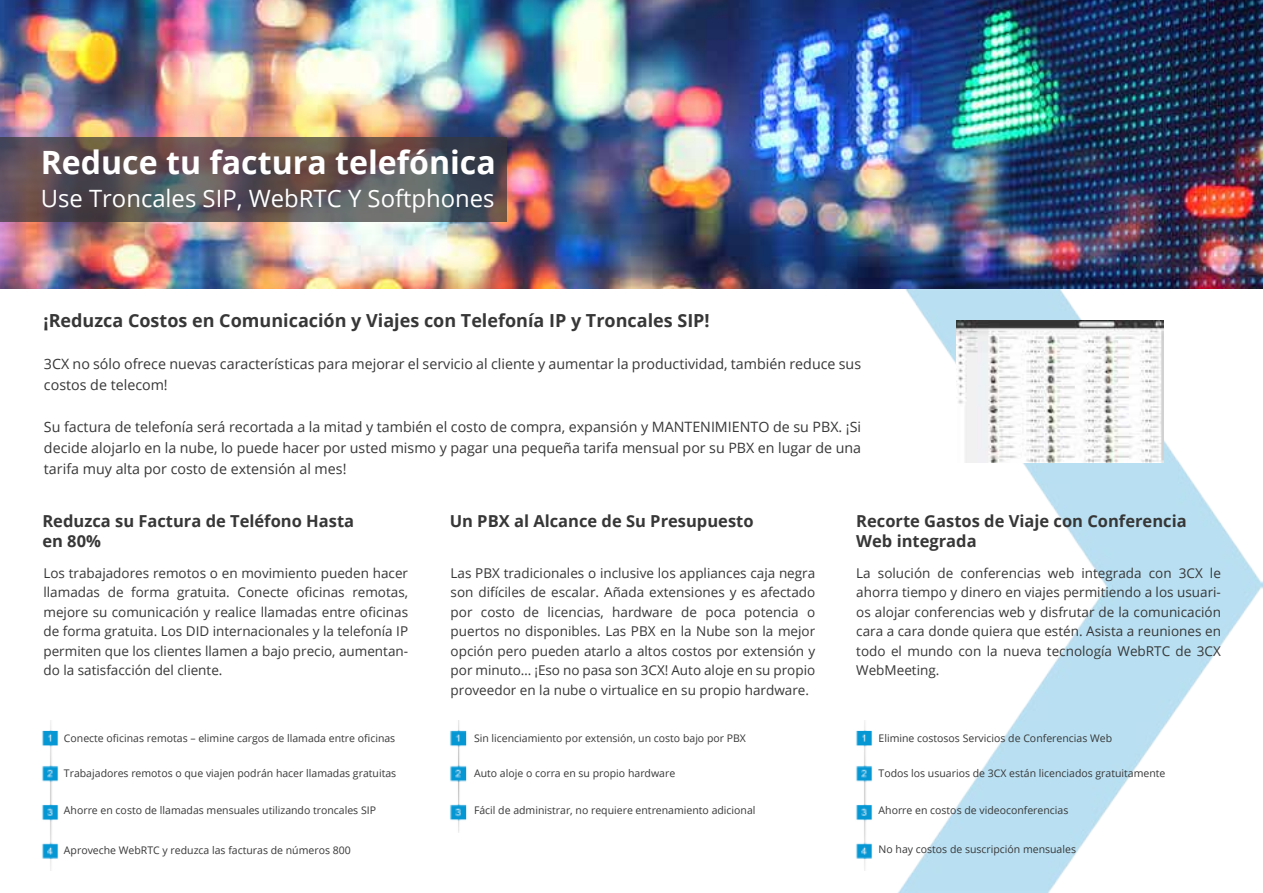
<style>
.page{position:relative;width:1263px;height:893px;background:#fff}
.page>*{position:absolute;margin:0;border:0;box-sizing:border-box;transform-origin:0 0}
.t1{font:700 32.1px "Open Sans";color:#fff}
.t2{font:23.85px "Open Sans";color:#fff}
.t3{font:700 18px "Open Sans";color:#373737}
.t4{font:700 16.5px/19.8px "Open Sans";color:#373737}
.t5{font:14.25px/21px "Open Sans";color:#373737}
.t6{font:13.5px/19.5px "Open Sans";color:#373737;text-align:justify}
.t7{font:10.5px "Open Sans";color:#373737}
</style>
<div class="page">
<img style="left:0;top:0;width:1263px;height:290px">
<img style="left:898px;top:290px;width:365px;height:603px">
<svg style="left:0;top:138px;width:507px;height:84px;background:#5b5254"></svg>
<img style="left:956px;top:320px;width:207px;height:143px">
<img style="left:42px;top:720px;width:17px;height:150px">
<img style="left:856px;top:720px;width:17px;height:150px">
<img style="left:450px;top:720px;width:17px;height:113px">
<h1 class="t1" style="left:41px;top:140px;width:457px">Reduce tu factura telefónica</h1>
<h2 class="t2" style="left:41px;top:182px;width:455px">Use Troncales SIP, WebRTC Y Softphones</h2>
<h3 class="t3" style="left:44px;top:308px;width:668px">¡Reduzca Costos en Comunicación y Viajes con Telefonía IP y Troncales SIP!</h3>
<p class="t5" style="left:44px;top:353px;width:819px">3CX no sólo ofrece nuevas características para mejorar el servicio al cliente y aumentar la productividad, también reduce sus costos de telecom!</p>
<p class="t5" style="left:44px;top:416px;width:819px;text-align:justify">Su factura de telefonía será recortada a la mitad y también el costo de compra, expansión y MANTENIMIENTO de su PBX. ¡Si decide alojarlo en la nube, lo puede hacer por usted mismo y pagar una pequeña tarifa mensual por su PBX en lugar de una tarifa muy alta por costo de extensión al mes!</p>
<p class="t4" style="left:42px;top:511px;width:313px">Reduzca su Factura de Teléfono Hasta en 80%</p>
<p class="t4" style="left:450px;top:511px;width:305px">Un PBX al Alcance de Su Presupuesto</p>
<p class="t4" style="left:856px;top:511px;width:332px">Recorte Gastos de Viaje con Conferencia<br>Web integrada</p>
<p class="t6" style="left:43px;top:563px;width:366px">Los trabajadores remotos o en movimiento pueden hacer llamadas de forma gratuita. Conecte oficinas remotas, mejore su comunicación y realice llamadas entre oficinas de forma gratuita. Los DID internacionales y la telefonía IP permiten que los clientes llamen a bajo precio, aumentan&shy;do la satisfacción del cliente.</p>
<p class="t6" style="left:451px;top:563px;width:366px">Las PBX tradicionales o inclusive los appliances caja negra son difíciles de escalar. Añada extensiones y es afectado por costo de licencias, hardware de poca potencia o puertos no disponibles. Las PBX en la Nube son la mejor opción pero pueden atarlo a altos costos por extensión y por minuto… ¡Eso no pasa son 3CX! Auto aloje en su propio proveedor en la nube o virtualice en su propio hardware.</p>
<p class="t6" style="left:856px;top:563px;width:366px">La solución de conferencias web integrada con 3CX le ahorra tiempo y dinero en viajes permitiendo a los usuari&shy;os alojar conferencias web y disfrutar de la comunicación cara a cara donde quiera que estén. Asista a reuniones en todo el mundo con la nueva tecnología WebRTC de 3CX WebMeeting.</p>
<p class="t7" style="left:64px;top:731px;width:333px">Conecte oficinas remotas – elimine cargos de llamada entre oficinas</p>
<p class="t7" style="left:64px;top:766px;width:334px">Trabajadores remotos o que viajen podrán hacer llamadas gratuitas</p>
<p class="t7" style="left:64px;top:803px;width:314px">Ahorre en costo de llamadas mensuales utilizando troncales SIP</p>
<p class="t7" style="left:64px;top:843px;width:288px">Aproveche WebRTC y reduzca las facturas de números 800</p>
<p class="t7" style="left:474px;top:731px;width:273px">Sin licenciamiento por extensión, un costo bajo por PBX</p>
<p class="t7" style="left:474px;top:766px;width:203px">Auto aloje o corra en su propio hardware</p>
<p class="t7" style="left:474px;top:803px;width:283px">Fácil de administrar, no requiere entrenamiento adicional</p>
<p class="t7" style="left:878px;top:731px;width:235px">Elimine costosos Servicios de Conferencias Web</p>
<p class="t7" style="left:878px;top:766px;width:288px">Todos los usuarios de 3CX están licenciados gratuitamente</p>
<p class="t7" style="left:878px;top:803px;width:191px">Ahorre en costos de videoconferencias</p>
<p class="t7" style="left:878px;top:842px;width:199px">No hay costos de suscripción mensuales</p>
</div>
